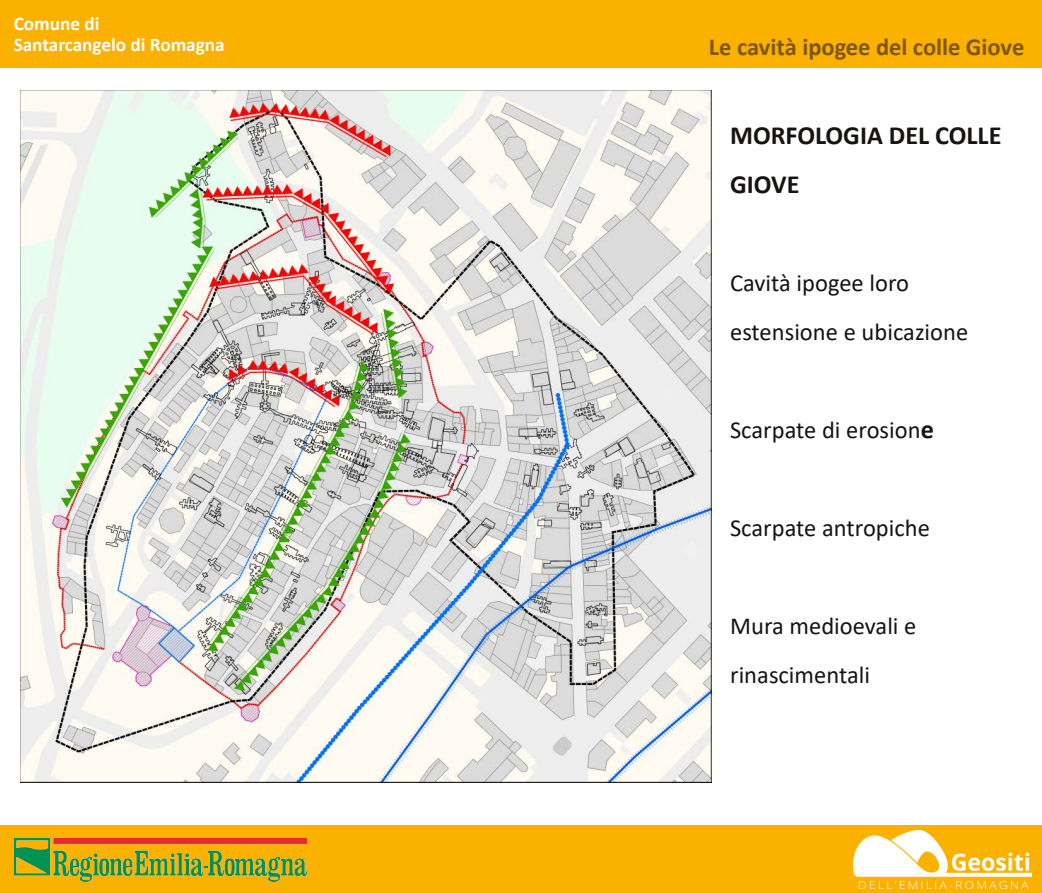
<style>
.page{position:relative;width:1042px;height:893px;background:#fff}
.page>*{position:absolute;margin:0;border:0;box-sizing:border-box;transform-origin:0 0}
.t1{font:700 26.25px/49px "Calibri";color:#161413}
.t2{font:24.5px/49px "Calibri";color:#161413}
.t3{font:700 24.5px "Calibri";color:#7f5700}
.t4{font:700 19.25px/21px "Calibri";color:#fff}
.s1{font-weight:700;font-size:26.25px}
</style>
<div class="page">
<div style="left:0;top:0;width:1042px;height:68px;background:#fab100"></div>
<div style="left:0;top:825px;width:1042px;height:68px;background:#fab100"></div>
<img style="left:15px;top:839px;width:291px;height:42px">
<img style="left:853px;top:831px;width:178px;height:57px">
<img style="left:21px;top:91px;width:691px;height:691px">
<p class="t4" style="left:14px;top:15px;width:212px">Comune di<br>Santarcangelo di Romagna</p>
<p class="t3" style="left:709px;top:37px;width:317px">Le cavità ipogee del colle Giove</p>
<p class="t1" style="left:730px;top:113px;width:273px">MORFOLOGIA DEL COLLE<br>GIOVE</p>
<p class="t2" style="left:730px;top:260px;width:240px">Cavità ipogee loro estensione e ubicazione</p>
<p class="t2" style="left:730px;top:407px;width:205px">Scarpate di erosion<span class="s1">e</span></p>
<p class="t2" style="left:730px;top:505px;width:201px">Scarpate antropiche</p>
<p class="t2" style="left:730px;top:603px;width:188px">Mura medioevali e rinascimentali</p>
</div>
